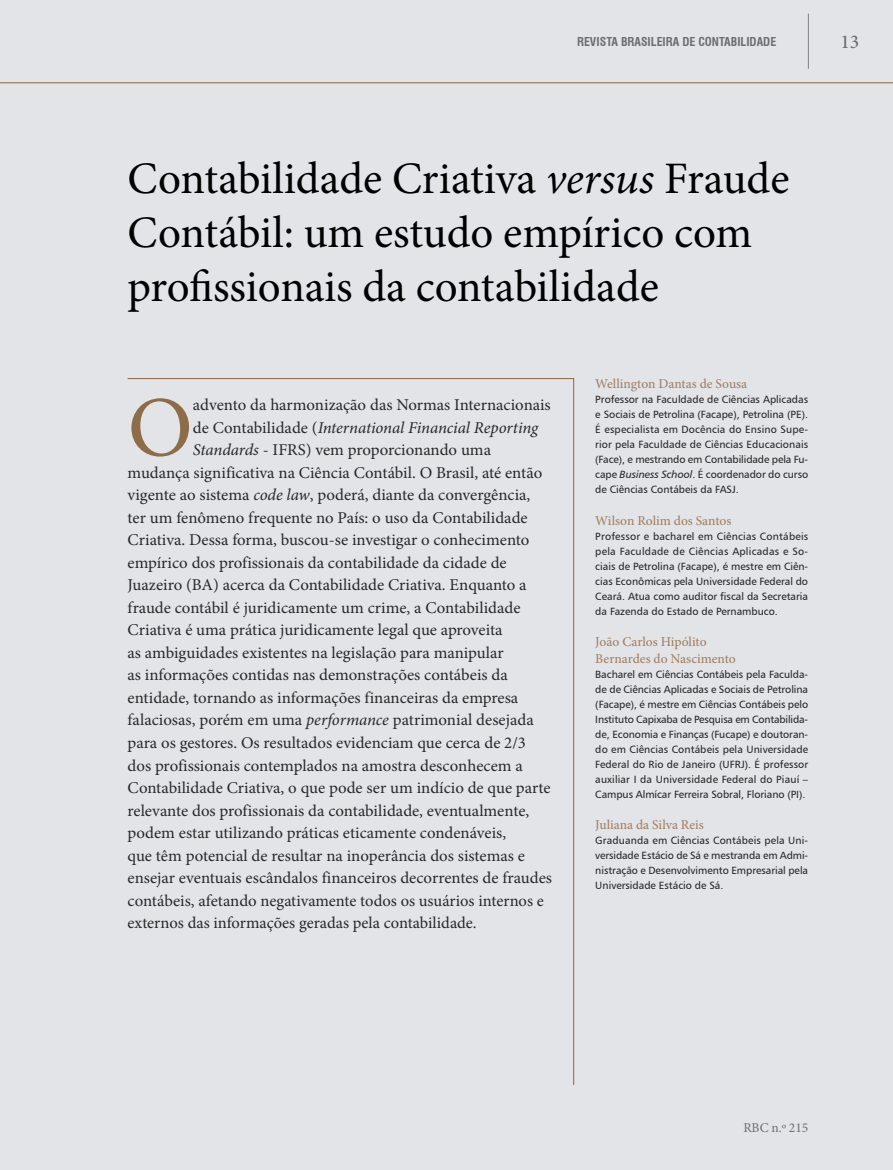
<style>
.page{position:relative;width:893px;height:1170px;background:#fff}
.page>*{position:absolute;margin:0;border:0;box-sizing:border-box;transform-origin:0 0}
.ABRE_resumo{font:85.8px "Minion Pro";color:#8d6c48}
.ABRE_titulo{font:45px/54px "Minion Pro";color:#000}
.t1{font:500 19.5px "Minion Pro";color:#6d6e70}
.ABRE_resumo-2{font:16.5px "Minion Pro";color:#282828}
.ABRE_resumo-3{font:italic 16.5px "Minion Pro";letter-spacing:-.01em;color:#282828}
.ABRE_autor_nome{font:500 13.5px/16.5px "Minion Pro";color:#a18264}
.t2{font:13.5px "Minion Pro";letter-spacing:-.01em;color:#6d6e70}
.t3{font:700 condensed 12px "Swiss 721 BT";color:#6d6e70}
.ABRE_autor_texto{font:10.5px/15px "Humanist 777 BT Roman B";color:#282828;text-align:justify}
.s1{font-style:italic}
.s2{font-style:normal}
.s3{font-family:"Humanist 777 BT Italic B"}
</style>
<div class="page">
<div style="left:0;top:0;width:893px;height:1169px;background:#e3e4e8"></div>
<svg style="left:127px;top:378px;width:447px;height:707px"></svg>
<hr style="left:808px;top:14px;width:1px;height:55px;background:#808184">
<hr style="left:0;top:82px;width:893px;height:1px;background:#8a6641">
<p class="t3" style="left:577px;top:34px;width:201px">REVISTA BRASILEIRA DE CONTABILIDADE</p>
<p class="t1" style="left:840px;top:29px;width:20px">13</p>
<p class="ABRE_titulo" style="left:128px;top:152px;width:663px">Contabilidade Criativa <span class="s1">versus</span> Fraude<br>Contábil: um estudo empírico com profissionais da contabilidade</p>
<p class="ABRE_resumo" style="left:128px;top:370px;width:67px">O</p>
<p class="ABRE_resumo-2" style="left:193px;top:394px;width:359px">advento da harmonização das Normas Internacionais</p>
<p class="ABRE_resumo-3" style="left:193px;top:416px;width:347px"><span class="s2">de Contabilidade (</span>International Financial Reporting</p>
<p class="ABRE_resumo-2" style="left:193px;top:439px;width:300px"><span class="s1">Standards</span> - IFRS) vem proporcionando uma</p>
<p class="ABRE_resumo-2" style="left:128px;top:461px;width:416px">mudança significativa na Ciência Contábil. O Brasil, até então</p>
<p class="ABRE_resumo-2" style="left:128px;top:484px;width:404px">vigente ao sistema <span class="s1">code law</span>, poderá, diante da convergência,</p>
<p class="ABRE_resumo-2" style="left:128px;top:506px;width:402px">ter um fenômeno frequente no País: o uso da Contabilidade</p>
<p class="ABRE_resumo-2" style="left:128px;top:529px;width:403px">Criativa. Dessa forma, buscou-se investigar o conhecimento</p>
<p class="ABRE_resumo-2" style="left:128px;top:551px;width:381px">empírico dos profissionais da contabilidade da cidade de</p>
<p class="ABRE_resumo-2" style="left:128px;top:574px;width:401px">Juazeiro (BA) acerca da Contabilidade Criativa. Enquanto a</p>
<p class="ABRE_resumo-2" style="left:128px;top:596px;width:395px">fraude contábil é juridicamente um crime, a Contabilidade</p>
<p class="ABRE_resumo-2" style="left:128px;top:619px;width:377px">Criativa é uma prática juridicamente legal que aproveita</p>
<p class="ABRE_resumo-2" style="left:128px;top:641px;width:378px">as ambiguidades existentes na legislação para manipular</p>
<p class="ABRE_resumo-2" style="left:128px;top:664px;width:382px">as informações contidas nas demonstrações contábeis da</p>
<p class="ABRE_resumo-2" style="left:128px;top:686px;width:392px">entidade, tornando as informações financeiras da empresa</p>
<p class="ABRE_resumo-2" style="left:128px;top:709px;width:408px">falaciosas, porém em uma <span class="s1">performance</span> patrimonial desejada</p>
<p class="ABRE_resumo-2" style="left:128px;top:731px;width:400px">para os gestores. Os resultados evidenciam que cerca de 2/3</p>
<p class="ABRE_resumo-2" style="left:128px;top:754px;width:397px">dos profissionais contemplados na amostra desconhecem a</p>
<p class="ABRE_resumo-2" style="left:128px;top:776px;width:425px">Contabilidade Criativa, o que pode ser um indício de que parte</p>
<p class="ABRE_resumo-2" style="left:128px;top:799px;width:403px">relevante dos profissionais da contabilidade, eventualmente,</p>
<p class="ABRE_resumo-2" style="left:128px;top:821px;width:380px">podem estar utilizando práticas eticamente condenáveis,</p>
<p class="ABRE_resumo-2" style="left:128px;top:844px;width:399px">que têm potencial de resultar na inoperância dos sistemas e</p>
<p class="ABRE_resumo-2" style="left:128px;top:866px;width:426px">ensejar eventuais escândalos financeiros decorrentes de fraudes</p>
<p class="ABRE_resumo-2" style="left:128px;top:889px;width:418px">contábeis, afetando negativamente todos os usuários internos e</p>
<p class="ABRE_resumo-2" style="left:128px;top:911px;width:351px">externos das informações geradas pela contabilidade.</p>
<p class="ABRE_autor_nome" style="left:595px;top:375px;width:153px">Wellington Dantas de Sousa</p>
<p class="ABRE_autor_texto" style="left:595px;top:391px;width:214px">Professor na Faculdade de Ciências Aplicadas e Sociais de Petrolina (Facape), Petrolina (PE).<br>É especialista em Docência do Ensino Supe&shy;rior pela Faculdade de Ciências Educacionais (Face), e mestrando em Contabilidade pela Fu&shy;cape <span class="s3">Business School</span>. É coordenador do curso de Ciências Contábeis da FASJ.</p>
<p class="ABRE_autor_nome" style="left:595px;top:512px;width:138px">Wilson Rolim dos Santos</p>
<p class="ABRE_autor_texto" style="left:595px;top:528px;width:214px">Professor e bacharel em Ciências Contábeis pela Faculdade de Ciências Aplicadas e So&shy;ciais de Petrolina (Facape), é mestre em Ciên&shy;cias Econômicas pela Universidade Federal do Ceará. Atua como auditor fiscal da Secretaria da Fazenda do Estado de Pernambuco.</p>
<p class="ABRE_autor_nome" style="left:595px;top:633px;width:142px">João Carlos Hipólito<br>Bernardes do Nascimento</p>
<p class="ABRE_autor_texto" style="left:595px;top:666px;width:214px">Bacharel em Ciências Contábeis pela Faculda&shy;de de Ciências Aplicadas e Sociais de Petrolina (Facape), é mestre em Ciências Contábeis pelo Instituto Capixaba de Pesquisa em Contabilida&shy;de, Economia e Finanças (Fucape) e doutoran&shy;do em Ciências Contábeis pela Universidade Federal do Rio de Janeiro (UFRJ). É professor auxiliar I da Universidade Federal do Piauí – Campus Almícar Ferreira Sobral, Floriano (PI).</p>
<p class="ABRE_autor_nome" style="left:595px;top:816px;width:110px">Juliana da Silva Reis</p>
<p class="ABRE_autor_texto" style="left:595px;top:832px;width:214px">Graduanda em Ciências Contábeis pela Uni&shy;versidade Estácio de Sá e mestranda em Admi&shy;nistração e Desenvolvimento Empresarial pela Universidade Estácio de Sá.</p>
<p class="t2" style="left:743px;top:1118px;width:66px">RBC n.º 215</p>
</div>
